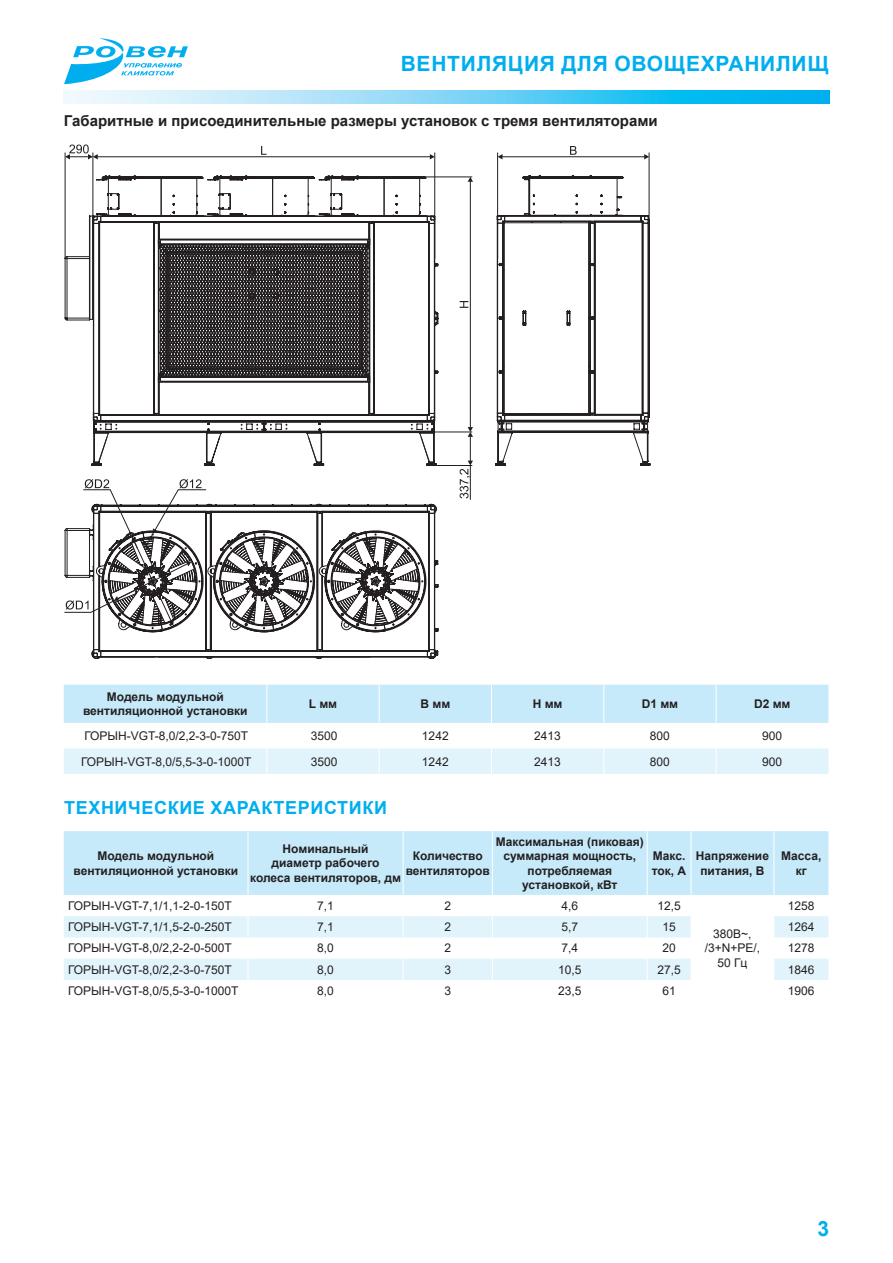
<style>
.page{position:relative;width:893px;height:1263px;background:#fff}
.page>*{position:absolute;margin:0;border:0;box-sizing:border-box;transform-origin:0 0}
.t1{font:700 21px "Arial";letter-spacing:.035em;color:#00aeef}
.t2{font:700 18px "Arial";letter-spacing:.035em;color:#00aeef}
.t3{font:700 15px "Arial";color:#231f20}
.t4{font:12px/14.4px "Arial";color:#231f20;text-align:center}
.t5{font:700 12px/14.4px "Arial";color:#231f20;text-align:center}
</style>
<div class="page">
<svg style="left:64px;top:38px;width:124px;height:46px"></svg>
<svg style="left:64px;top:90px;width:765px;height:13px;background:#76d5f6"></svg>
<svg style="left:64px;top:175px;width:27px;height:146px"></svg>
<svg style="left:92px;top:175px;width:347px;height:289px"></svg>
<svg style="left:104px;top:175px;width:331px;height:289px"></svg>
<svg style="left:362px;top:238px;width:9px;height:145px"></svg>
<svg style="left:100px;top:215px;width:262px;height:249px"></svg>
<svg style="left:495px;top:175px;width:156px;height:291px"></svg>
<hr style="left:65px;top:153px;width:1px;height:106px;background:#231f20">
<hr style="left:434px;top:153px;width:1px;height:106px;background:#231f20">
<hr style="left:97px;top:156px;width:333px;height:1px;background:#231f20">
<svg style="left:430px;top:154px;width:5px;height:5px"></svg>
<hr style="left:93px;top:153px;width:1px;height:106px;background:#231f20">
<hr style="left:502px;top:156px;width:143px;height:1px;background:#231f20">
<svg style="left:498px;top:154px;width:4px;height:5px"></svg>
<svg style="left:644px;top:154px;width:5px;height:5px"></svg>
<hr style="left:497px;top:153px;width:1px;height:106px;background:#231f20">
<hr style="left:649px;top:153px;width:1px;height:106px;background:#231f20">
<svg style="left:65px;top:145px;width:33px;height:14px"></svg>
<svg style="left:261px;top:146px;width:6px;height:9px"></svg>
<svg style="left:570px;top:146px;width:7px;height:9px"></svg>
<svg style="left:64px;top:479px;width:374px;height:180px"></svg>
<hr style="left:422px;top:177px;width:50px;height:1px;background:#231f20">
<hr style="left:422px;top:432px;width:50px;height:1px;background:#231f20">
<hr style="left:470px;top:181px;width:1px;height:246px;background:#231f20">
<svg style="left:468px;top:177px;width:5px;height:5px"></svg>
<hr style="left:436px;top:465px;width:36px;height:1px;background:#231f20">
<svg style="left:460px;top:301px;width:8px;height:7px"></svg>
<svg style="left:460px;top:427px;width:13px;height:71px"></svg>
<hr style="left:470px;top:465px;width:1px;height:35px;background:#231f20">
<svg style="left:64px;top:685px;width:764px;height:89px"></svg>
<div style="left:64px;top:831px;width:764px;height:64px;background:#c6eafa"></div>
<svg style="left:64px;top:916px;width:764px;height:64px;fill:#e1f4fc"></svg>
<hr style="left:248px;top:831px;width:1px;height:64px;background:#fff">
<hr style="left:403px;top:831px;width:1px;height:64px;background:#fff">
<hr style="left:492px;top:831px;width:1px;height:64px;background:#fff">
<hr style="left:647px;top:831px;width:1px;height:64px;background:#fff">
<hr style="left:691px;top:831px;width:1px;height:64px;background:#fff">
<hr style="left:773px;top:831px;width:1px;height:64px;background:#fff">
<svg style="left:248px;top:916px;width:1px;height:64px"></svg>
<svg style="left:403px;top:916px;width:1px;height:64px"></svg>
<svg style="left:492px;top:916px;width:1px;height:64px"></svg>
<svg style="left:647px;top:916px;width:1px;height:64px"></svg>
<svg style="left:691px;top:916px;width:1px;height:64px"></svg>
<svg style="left:773px;top:916px;width:1px;height:64px"></svg>
<h1 class="t1" style="left:401px;top:48px;width:430px">Вентиляция для овощехранилищ</h1>
<p class="t3" style="left:64px;top:110px;width:595px">Габаритные и присоединительные размеры установок с тремя вентиляторами</p>
<p class="t5" style="left:83px;top:690px;width:166px">Модель модульной вентиляционной установки</p>
<p class="t5" style="left:309px;top:697px;width:30px">L мм</p>
<p class="t5" style="left:420px;top:697px;width:31px">B мм</p>
<p class="t5" style="left:533px;top:697px;width:31px">H мм</p>
<p class="t5" style="left:642px;top:697px;width:38px">D1 мм</p>
<p class="t5" style="left:754px;top:697px;width:38px">D2 мм</p>
<p class="t4" style="left:84px;top:728px;width:165px">ГОРЫН-VGT-8,0/2,2-3-0-750Т</p>
<p class="t4" style="left:311px;top:728px;width:28px">3500</p>
<p class="t4" style="left:422px;top:728px;width:28px">1242</p>
<p class="t4" style="left:534px;top:728px;width:28px">2413</p>
<p class="t4" style="left:650px;top:728px;width:22px">800</p>
<p class="t4" style="left:762px;top:728px;width:22px">900</p>
<p class="t4" style="left:81px;top:754px;width:172px">ГОРЫН-VGT-8,0/5,5-3-0-1000Т</p>
<p class="t4" style="left:311px;top:754px;width:28px">3500</p>
<p class="t4" style="left:422px;top:754px;width:28px">1242</p>
<p class="t4" style="left:534px;top:754px;width:28px">2413</p>
<p class="t4" style="left:650px;top:754px;width:22px">800</p>
<p class="t4" style="left:762px;top:754px;width:22px">900</p>
<h2 class="t2" style="left:64px;top:795px;width:91px">ТЕХНИ ЧЕСКИЕ</h2>
<h2 class="t2" style="left:211px;top:795px;width:51px">ХАРАКТЕ</h2>
<h2 class="t2" style="left:298px;top:795px;width:26px">РИСТИКИ</h2>
<p class="t5" style="left:74px;top:849px;width:166px">Модель модульной вентиляционной установки</p>
<p class="t5" style="left:250px;top:842px;width:152px">Номинальный<br>диаметр рабочего колеса вентиляторов, дм</p>
<p class="t5" style="left:406px;top:849px;width:86px">Количество вентиляторов</p>
<p class="t5" style="left:496px;top:834px;width:150px">Максимальная (пиковая) суммарная мощность, потребляемая установкой, кВт</p>
<p class="t5" style="left:652px;top:849px;width:36px;text-align:left">Макс. ток, А</p>
<p class="t5" style="left:696px;top:849px;width:75px">Напряжение питания, В</p>
<p class="t5" style="left:781px;top:849px;width:42px">Масса, кг</p>
<p class="t4" style="left:68px;top:898px;width:165px">ГОРЫН-VGT-7,1/1,1-2-0-150Т</p>
<p class="t4" style="left:317px;top:898px;width:18px">7,1</p>
<p class="t4" style="left:444px;top:898px;width:8px">2</p>
<p class="t4" style="left:561px;top:898px;width:18px">4,6</p>
<p class="t4" style="left:657px;top:898px;width:25px">12,5</p>
<p class="t4" style="left:788px;top:898px;width:28px">1258</p>
<p class="t4" style="left:68px;top:920px;width:165px">ГОРЫН-VGT-7,1/1,5-2-0-250Т</p>
<p class="t4" style="left:317px;top:920px;width:18px">7,1</p>
<p class="t4" style="left:444px;top:920px;width:8px">2</p>
<p class="t4" style="left:561px;top:920px;width:18px">5,7</p>
<p class="t4" style="left:662px;top:920px;width:15px">15</p>
<p class="t4" style="left:788px;top:920px;width:28px">1264</p>
<p class="t4" style="left:68px;top:941px;width:165px">ГОРЫН-VGT-8,0/2,2-2-0-500Т</p>
<p class="t4" style="left:317px;top:941px;width:18px">8,0</p>
<p class="t4" style="left:444px;top:941px;width:8px">2</p>
<p class="t4" style="left:561px;top:941px;width:18px">7,4</p>
<p class="t4" style="left:662px;top:941px;width:15px">20</p>
<p class="t4" style="left:788px;top:941px;width:28px">1278</p>
<p class="t4" style="left:68px;top:962px;width:165px">ГОРЫН-VGT-8,0/2,2-3-0-750Т</p>
<p class="t4" style="left:317px;top:962px;width:18px">8,0</p>
<p class="t4" style="left:444px;top:962px;width:8px">3</p>
<p class="t4" style="left:558px;top:962px;width:25px">10,5</p>
<p class="t4" style="left:657px;top:962px;width:25px">27,5</p>
<p class="t4" style="left:788px;top:962px;width:28px">1846</p>
<p class="t4" style="left:68px;top:983px;width:172px">ГОРЫН-VGT-8,0/5,5-3-0-1000Т</p>
<p class="t4" style="left:317px;top:983px;width:18px">8,0</p>
<p class="t4" style="left:444px;top:983px;width:8px">3</p>
<p class="t4" style="left:558px;top:983px;width:25px">23,5</p>
<p class="t4" style="left:662px;top:983px;width:15px">61</p>
<p class="t4" style="left:788px;top:983px;width:28px">1906</p>
<p class="t4" style="left:705px;top:926px;width:57px">380В~, /3+N+PE/,<br>50 Гц</p>
<h1 class="t1" style="left:817px;top:1213px;width:13px">3</h1>
</div>
